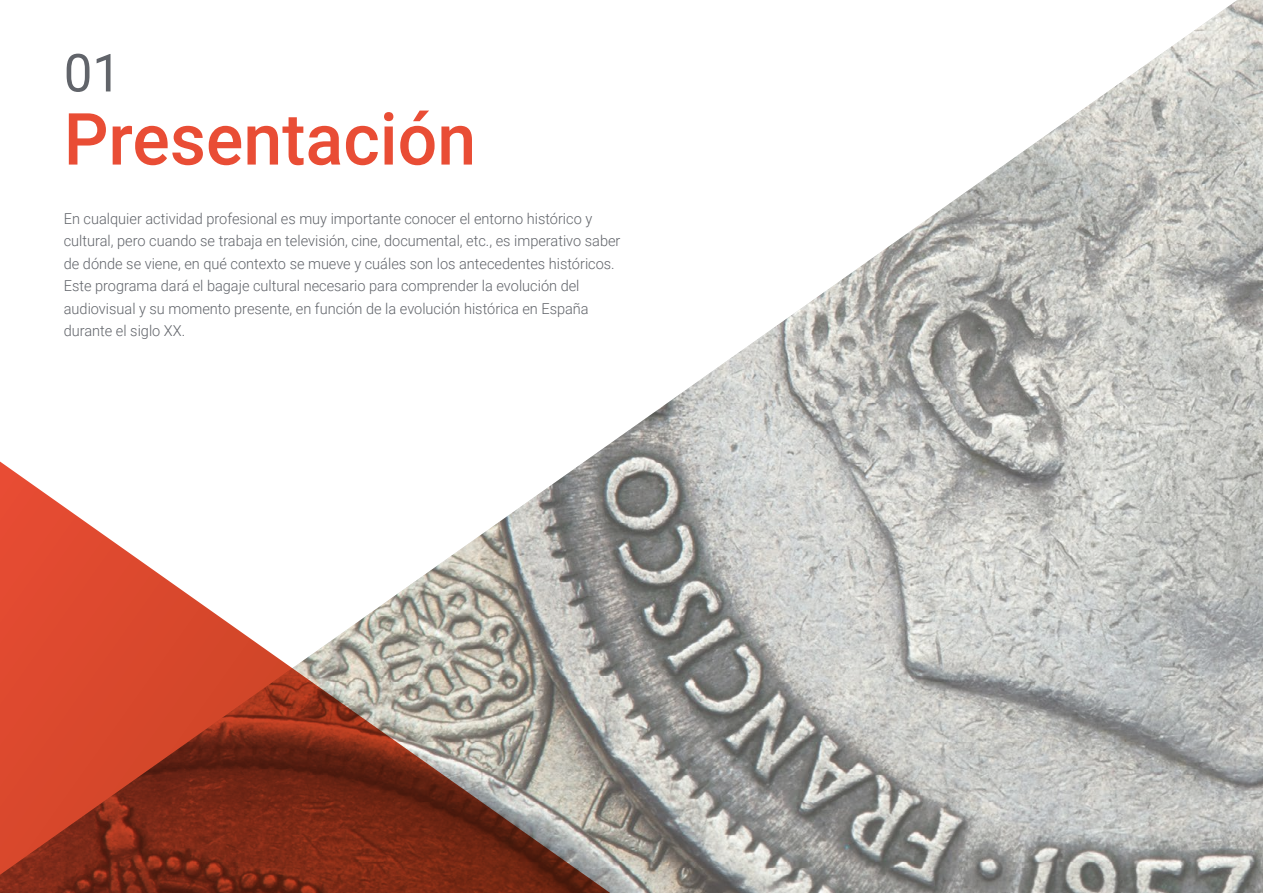
<style>
.page{position:relative;width:1263px;height:893px;background:#fff}
.page>*{position:absolute;margin:0;border:0;box-sizing:border-box;transform-origin:0 0}
.t1{font:500 72px "Roboto";color:#e94d35}
.t2{font:52.5px "Roboto";color:#61646a}
.t3{font:300 15px/22.5px "Roboto";color:#61646a}
</style>
<div class="page">
<img style="left:606px;top:0;width:657px;height:893px">
<svg style="left:0;top:446px;width:640px;height:447px"></svg>
<h2 class="t2" style="left:64px;top:36px;width:59px">01</h2>
<h1 class="t1" style="left:64px;top:89px;width:414px">Presentación</h1>
<p class="t3" style="left:64px;top:207px;width:558px">En cualquier actividad profesional es muy importante conocer el entorno histórico y cultural, pero cuando se trabaja en televisión, cine, documental, etc., es imperativo saber de dónde se viene, en qué contexto se mueve y cuáles son los antecedentes históricos.<br>Este programa dará el bagaje cultural necesario para comprender la evolución del audiovisual y su momento presente, en función de la evolución histórica en España durante el siglo XX.</p>
</div>
